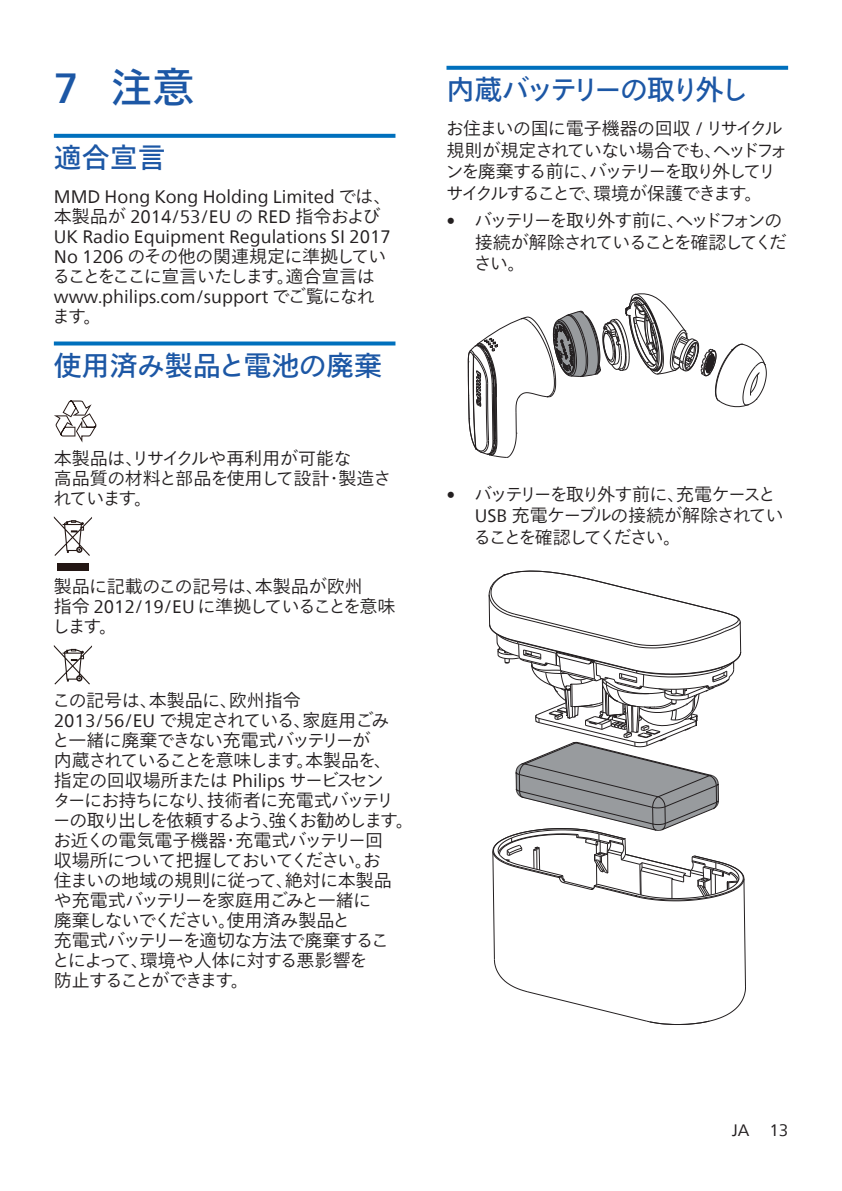
<style>
.page{position:relative;width:842px;height:1191px;background:#fff}
.page>*{position:absolute;margin:0;border:0;box-sizing:border-box;transform-origin:0 0}
.t1{font:42px "Tazugane Gothic Std N";color:#1c57a5}
.heading2{font:28px "Tazugane Gothic Std N";letter-spacing:-.03em;color:#1c57a5}
.heading2-2{font:28px "Tazugane Gothic Std N";letter-spacing:-.13em;color:#1c57a5}
.Body{font:300 18px/20px "Tazugane Gothic Std N";letter-spacing:-.065em;color:#231f20}
.Body-2{font:18px/20px "Neue Frutiger World";color:#231f20}
.Body-3{font:300 18px/21.6px "Tazugane Gothic Std N";letter-spacing:-.09em;color:#231f20}
.Body-4{font:300 18px/20px "Tazugane Gothic Std N";letter-spacing:-.03em;color:#231f20}
.Body-5{font:300 18px/20px "Tazugane Gothic Std N";letter-spacing:-.02em;color:#231f20}
.Body-6{font:300 18px/21.6px "Tazugane Gothic Std N";letter-spacing:-.125em;color:#231f20}
.t2{font:16.4px "Neue Frutiger World";color:#231f20}
.s1{font-family:"Neue Frutiger World";font-weight:500}
.s2{font-family:"Tazugane Gothic Std N";font-weight:300}
.s3{font-family:"Neue Frutiger World";font-weight:400}
.s4{font-family:"Neue Frutiger World"}
</style>
<div class="page">
<svg style="left:54px;top:134px;width:341px;height:4px"></svg>
<svg style="left:54px;top:341px;width:341px;height:4px"></svg>
<svg style="left:54px;top:400px;width:42px;height:42px"></svg>
<div style="left:57px;top:563px;width:32px;height:8px;background:#241714"></div>
<svg style="left:54px;top:516px;width:38px;height:40px"></svg>
<svg style="left:54px;top:645px;width:38px;height:39px"></svg>
<svg style="left:446px;top:66px;width:342px;height:4px"></svg>
<svg style="left:468px;top:293px;width:299px;height:165px"></svg>
<svg style="left:489px;top:570px;width:257px;height:455px"></svg>
<p class="t1" style="left:54px;top:57px;width:142px"><span class="s1">7</span> 注意</p>
<p class="heading2" style="left:54px;top:138px;width:113px">適合宣言</p>
<p class="Body-2" style="left:53px;top:187px;width:340px">MMD Hong Kong Holding Limited <span class="s2">では、本製品が</span> 2014/53/EU <span class="s2">の</span> RED <span class="s2">指令および<br></span>UK Radio Equipment Regulations SI 2017<br>No 1206 <span class="s2">のその他の関連規定に準拠していることをここに宣言いたします。適合宣言は</span>www.philips.com/support <span class="s2">でご覧になれます。</span></p>
<p class="heading2" style="left:54px;top:346px;width:330px">使用済み製品と電池の廃棄</p>
<p class="Body-5" style="left:53px;top:449px;width:340px">本製品は、リサイクルや再利用が可能な<br>高品質の材料と部品を使用して設計・製造されています。</p>
<p class="Body-4" style="left:53px;top:577px;width:344px">製品に記載のこの記号は、本製品が欧州<br>指令 <span class="s3">2012/19/EU</span> に準拠していることを意味します。</p>
<p class="Body" style="left:52px;top:691px;width:363px">この記号は、本製品に、欧州指令<br><span class="s3">2013/56/EU</span> で規定されている、家庭用ごみ<br>と一緒に廃棄できない充電式バッテリーが<br>内蔵されていることを意味します。本製品を、<br>指定の回収場所または <span class="s3">Philips</span> サービスセン<br>ターにお持ちになり、技術者に充電式バッテリーの取り出しを依頼するよう、強くお勧めします。お近くの電気電子機器・充電式バッテリー回<br>収場所について把握しておいてください。お<br>住まいの地域の規則に従って、絶対に本製品<br>や充電式バッテリーを家庭用ごみと一緒に<br>廃棄しないでください。使用済み製品と<br>充電式バッテリーを適切な方法で廃棄するこ<br>とによって、環境や人体に対する悪影響を<br>防止することができます。</p>
<p class="heading2-2" style="left:446px;top:70px;width:304px">内蔵バッテリーの取り外し</p>
<p class="Body-3" style="left:445px;top:118px;width:344px">お住まいの国に電子機器の回収 <span class="s3">/</span>リサイクル規則が規定されていない場合でも、ヘッドフォンを廃棄する前に、バッテリーを取り外してリサイクルすることで、環境が保護できます。</p>
<p class="Body-6" style="left:474px;top:210px;width:315px;text-indent:-27px"><span class="s4">•</span> バッテリーを取り外す前に、ヘッドフォンの接続が解除されていることを確認してください。</p>
<p class="Body-3" style="left:473px;top:484px;width:312px;text-indent:-27px"><span class="s4">•</span> バッテリーを取り外す前に、充電ケースと<br><span class="s3">USB</span> 充電ケーブルの接続が解除されていることを確認してください。</p>
<p class="t2" style="left:732px;top:1117px;width:58px">JA 13</p>
</div>
